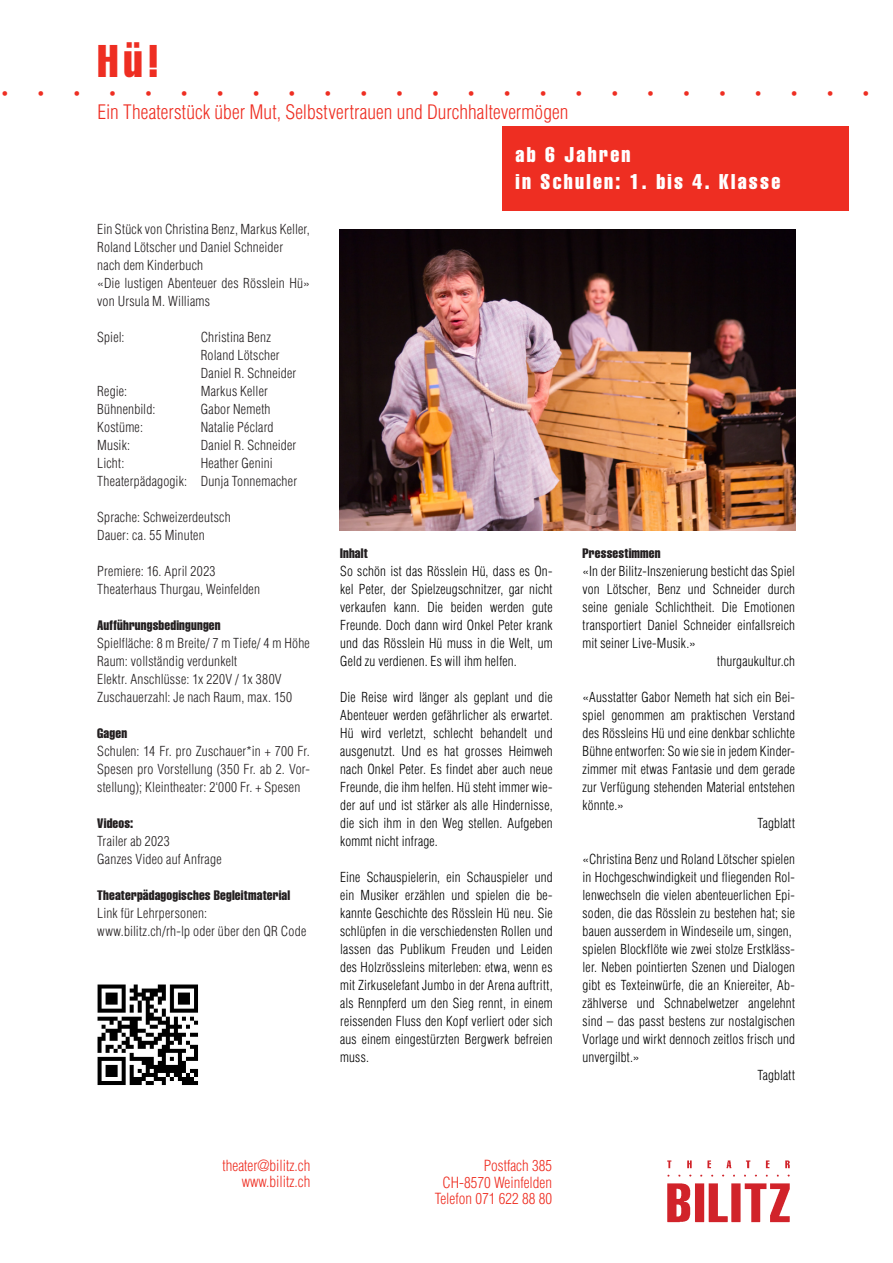
<style>
.page{position:relative;width:893px;height:1263px;background:#fff}
.page>*{position:absolute;margin:0;border:0;box-sizing:border-box;transform-origin:0 0}
.t1{font:45px "Helvetica LT Std Comp";color:#ee2e22}
.t2{font:21px "Helvetica LT Std Comp";letter-spacing:.11em;color:#fff}
.t3{font:21px "Helvetica";color:#ee2e22}
.UNtertitel{font:300 condensed 19.5px "Helvetica LT Std";letter-spacing:.005em;color:#ee2e22}
.Klein_Rechts{font:300 condensed 15px "Helvetica LT Std";color:#ee2e22}
.Lauftext{font:300 condensed 13.5px/18px "Helvetica LT Std";letter-spacing:.015em;color:#000001;text-align:justify}
.Lauftext-2{font:300 condensed 13.5px/18px "Helvetica LT Std";letter-spacing:.015em;color:#231f20}
.Stück_Namen{font:300 condensed 13.5px "Helvetica LT Std";letter-spacing:.015em;color:#231f20}
.Lauftext_Fett{font:13.5px "Helvetica LT Std Comp";letter-spacing:.01em;color:#231f20}
</style>
<div class="page">
<img style="left:340px;top:230px;width:455px;height:301px">
<div style="left:503px;top:126px;width:346px;height:84px;background:#ee2e22"></div>
<img style="left:667px;top:1160px;width:123px;height:63px">
<img style="left:97px;top:984px;width:101px;height:101px">
<p class="t1" style="left:98px;top:33px;width:63px">Hü!</p>
<p class="UNtertitel" style="left:98px;top:100px;width:472px">Ein Theaterstück über Mut, Selbstvertrauen und Durchhaltevermögen</p>
<p class="t2" style="left:516px;top:141px;width:116px">ab 6 Jahren</p>
<p class="t2" style="left:516px;top:168px;width:266px">in Schulen: 1. bis 4. Klasse</p>
<p class="t3" style="left:1px;top:78px;width:45px">• •</p>
<p class="t3" style="left:73px;top:78px;width:45px">• •</p>
<p class="t3" style="left:145px;top:78px;width:45px">• •</p>
<p class="t3" style="left:217px;top:78px;width:45px">• •</p>
<p class="t3" style="left:288px;top:78px;width:45px">• •</p>
<p class="t3" style="left:360px;top:78px;width:45px">• •</p>
<p class="t3" style="left:432px;top:78px;width:45px">• •</p>
<p class="t3" style="left:503px;top:78px;width:45px">• •</p>
<p class="t3" style="left:575px;top:78px;width:45px">• •</p>
<p class="t3" style="left:647px;top:78px;width:45px">• •</p>
<p class="t3" style="left:719px;top:78px;width:45px">• •</p>
<p class="t3" style="left:790px;top:78px;width:45px">• •</p>
<p class="t3" style="left:862px;top:78px;width:9px">•</p>
<p class="Lauftext-2" style="left:97px;top:220px;width:214px">Ein Stück von Christina Benz, Markus Keller,<br>Roland Lötscher und Daniel Schneider</p>
<p class="Lauftext-2" style="left:97px;top:256px;width:107px">nach dem Kinderbuch</p>
<p class="Lauftext-2" style="left:97px;top:274px;width:214px">«Die lustigen Abenteuer des Rösslein Hü» von Ursula M. Williams</p>
<p class="Stück_Namen" style="left:97px;top:329px;width:29px">Spiel:</p>
<p class="Stück_Namen" style="left:201px;top:329px;width:72px">Christina Benz</p>
<p class="Stück_Namen" style="left:201px;top:347px;width:80px">Roland Lötscher</p>
<p class="Stück_Namen" style="left:201px;top:365px;width:97px">Daniel R. Schneider</p>
<p class="Stück_Namen" style="left:97px;top:383px;width:31px">Regie:</p>
<p class="Stück_Namen" style="left:201px;top:383px;width:69px">Markus Keller</p>
<p class="Stück_Namen" style="left:97px;top:401px;width:60px">Bühnenbild:</p>
<p class="Stück_Namen" style="left:201px;top:401px;width:71px">Gabor Nemeth</p>
<p class="Stück_Namen" style="left:97px;top:419px;width:47px">Kostüme:</p>
<p class="Stück_Namen" style="left:201px;top:419px;width:74px">Natalie Péclard</p>
<p class="Stück_Namen" style="left:97px;top:437px;width:34px">Musik:</p>
<p class="Stück_Namen" style="left:201px;top:437px;width:97px">Daniel R. Schneider</p>
<p class="Stück_Namen" style="left:97px;top:455px;width:29px">Licht:</p>
<p class="Stück_Namen" style="left:201px;top:455px;width:73px">Heather Genini</p>
<p class="Stück_Namen" style="left:97px;top:473px;width:201px">Theaterpädagogik: Dunja Tonnemacher</p>
<p class="Stück_Namen" style="left:97px;top:509px;width:135px">Sprache: Schweizerdeutsch</p>
<p class="Stück_Namen" style="left:97px;top:527px;width:109px">Dauer: ca. 55 Minuten</p>
<p class="Stück_Namen" style="left:97px;top:563px;width:120px">Premiere: 16. April 2023</p>
<p class="Stück_Namen" style="left:97px;top:581px;width:164px">Theaterhaus Thurgau, Weinfelden</p>
<p class="Lauftext_Fett" style="left:97px;top:617px;width:125px">Aufführungsbedingungen</p>
<p class="Lauftext-2" style="left:97px;top:634px;width:214px">Spielfläche: 8 m Breite/ 7 m Tiefe/ 4 m Höhe</p>
<p class="Lauftext-2" style="left:97px;top:652px;width:142px">Raum: vollständig verdunkelt</p>
<p class="Lauftext-2" style="left:97px;top:670px;width:186px">Elektr. Anschlüsse: 1x 220V / 1x 380V</p>
<p class="Lauftext-2" style="left:97px;top:688px;width:196px">Zuschauerzahl: Je nach Raum, max. 150</p>
<p class="Lauftext_Fett" style="left:97px;top:725px;width:31px">Gagen</p>
<p class="Lauftext-2" style="left:97px;top:742px;width:214px;text-align:justify">Schulen: 14 Fr. pro Zuschauer*in + 700 Fr.<br>Spesen pro Vorstellung (350 Fr. ab 2. Vor&shy;stellung); Kleintheater: 2‘000 Fr. + Spesen</p>
<p class="Lauftext_Fett" style="left:97px;top:815px;width:38px">Videos:</p>
<p class="Lauftext-2" style="left:97px;top:832px;width:74px">Trailer ab 2023</p>
<p class="Lauftext-2" style="left:97px;top:850px;width:126px">Ganzes Video auf Anfrage</p>
<p class="Lauftext_Fett" style="left:97px;top:887px;width:195px">Theaterpädagogisches Begleitmaterial</p>
<p class="Lauftext-2" style="left:97px;top:904px;width:111px">Link für Lehrpersonen:</p>
<p class="Lauftext-2" style="left:97px;top:922px;width:211px">www.bilitz.ch/rh-lp oder über den QR Code</p>
<p class="Klein_Rechts" style="left:223px;top:1156px;width:89px">theater@bilitz.ch</p>
<p class="Klein_Rechts" style="left:242px;top:1172px;width:70px">www.bilitz.ch</p>
<p class="Lauftext_Fett" style="left:340px;top:545px;width:29px">Inhalt</p>
<p class="Lauftext" style="left:340px;top:562px;width:214px">So schön ist das Rösslein Hü, dass es On&shy;kel Peter, der Spielzeugschnitzer, gar nicht verkaufen kann. Die beiden werden gute Freunde. Doch dann wird Onkel Peter krank und das Rösslein Hü muss in die Welt, um Geld zu verdienen. Es will ihm helfen.</p>
<p class="Lauftext" style="left:340px;top:688px;width:214px">Die Reise wird länger als geplant und die Abenteuer werden gefährlicher als erwartet.<br>Hü wird verletzt, schlecht behandelt und ausgenutzt. Und es hat grosses Heimweh nach Onkel Peter. Es findet aber auch neue Freunde, die ihm helfen. Hü steht immer wie&shy;der auf und ist stärker als alle Hindernisse, die sich ihm in den Weg stellen. Aufgeben kommt nicht infrage.</p>
<p class="Lauftext" style="left:340px;top:868px;width:214px">Eine Schauspielerin, ein Schauspieler und ein Musiker erzählen und spielen die be&shy;kannte Geschichte des Rösslein Hü neu. Sie schlüpfen in die verschiedensten Rollen und lassen das Publikum Freuden und Leiden des Holzrössleins miterleben: etwa, wenn es mit Zirkuselefant Jumbo in der Arena auftritt, als Rennpferd um den Sieg rennt, in einem reissenden Fluss den Kopf verliert oder sich aus einem eingestürzten Bergwerk befreien muss.</p>
<p class="Lauftext_Fett" style="left:583px;top:545px;width:80px">Pressestimmen</p>
<p class="Lauftext" style="left:583px;top:562px;width:214px">«In der Bilitz-Inszenierung besticht das Spiel von Lötscher, Benz und Schneider durch seine geniale Schlichtheit. Die Emotionen transportiert Daniel Schneider einfallsreich mit seiner Live-Musik.»</p>
<p class="Lauftext" style="left:717px;top:652px;width:79px">thurgaukultur.ch</p>
<p class="Lauftext" style="left:583px;top:688px;width:214px">«Ausstatter Gabor Nemeth hat sich ein Bei&shy;spiel genommen am praktischen Verstand des Rössleins Hü und eine denkbar schlichte Bühne entworfen: So wie sie in jedem Kinder&shy;zimmer mit etwas Fantasie und dem gerade zur Verfügung stehenden Material entstehen könnte.»</p>
<p class="Lauftext" style="left:757px;top:814px;width:39px">Tagblatt</p>
<p class="Lauftext" style="left:583px;top:850px;width:214px">«Christina Benz und Roland Lötscher spielen in Hochgeschwindigkeit und fliegenden Rol&shy;lenwechseln die vielen abenteuerlichen Epi&shy;soden, die das Rösslein zu bestehen hat; sie bauen ausserdem in Windeseile um, singen,</p>
<p class="Lauftext" style="left:583px;top:940px;width:214px">spielen Blockflöte wie zwei stolze Erstkläss&shy;ler. Neben pointierten Szenen und Dialogen gibt es Texteinwürfe, die an Kniereiter, Ab&shy;zählverse und Schnabelwetzer angelehnt sind – das passt bestens zur nostalgischen Vorlage und wirkt dennoch zeitlos frisch und unvergilbt.»</p>
<p class="Lauftext" style="left:757px;top:1066px;width:39px">Tagblatt</p>
<p class="Klein_Rechts" style="left:484px;top:1156px;width:70px">Postfach 385</p>
<p class="Klein_Rechts" style="left:442px;top:1173px;width:111px">CH-8570 Weinfelden</p>
<p class="Klein_Rechts" style="left:435px;top:1189px;width:119px">Telefon 071 622 88 80</p>
</div>
